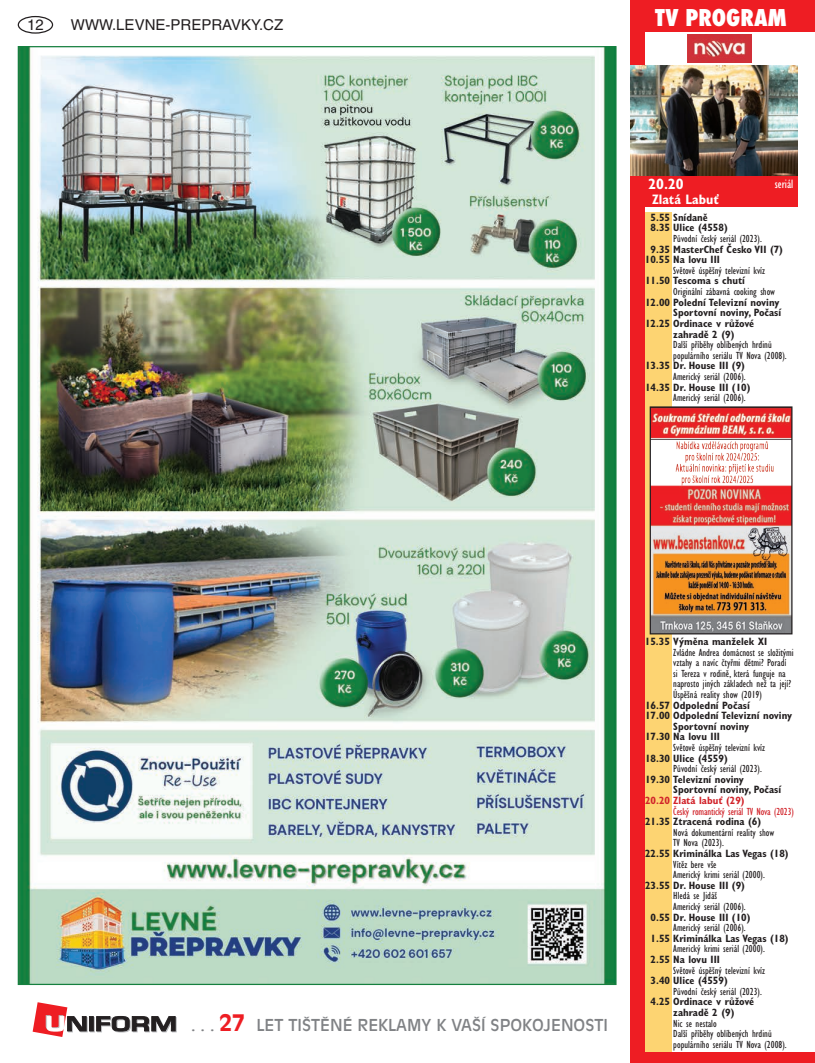
<style>
.page{position:relative;width:815px;height:1063px;background:#fff}
.page>*{position:absolute;margin:0;border:0;box-sizing:border-box;transform-origin:0 0}
.t1{font:800 condensed 22.5px "Futura";color:#fff}
.t2{font:16.25px "Antique Olive CE";color:#808285}
.t3{font:15px "Helvetica CE";color:#231f20}
.t4{font:700 condensed 15px "Gill Sans CE";color:#fff}
.t5{font:700 condensed 13.75px "Gill Sans CE";color:#fff}
.t6{font:condensed 12.5px "Gill Sans CE";color:#fff}
.t7{font:condensed 10.62px/10.6px "Gill Sans CE";color:#231f20}
.t8{font:700 condensed 10.62px/10.6px "Gill Sans CE";color:#231f20}
.t9{font:condensed 10.62px "Gill Sans CE";letter-spacing:-.01em;color:#d1232a}
.t10{font:700 condensed 10.62px "Gill Sans CE";color:#d1232a}
.s1{font-weight:700;font-size:22.5px;color:#ee1d23}
</style>
<div class="page">
<div style="left:18px;top:16px;width:35px;height:18px;border:1px solid #231f20;border-radius:50%"></div>
<svg style="left:90px;top:1017px;width:5px;height:15px"></svg>
<svg style="left:89px;top:1016px;width:5px;height:15px"></svg>
<svg style="left:96px;top:1016px;width:81px;height:16px"></svg>
<svg style="left:33px;top:1002px;width:55px;height:35px"></svg>
<img style="left:20px;top:48px;width:595px;height:935px">
<div style="left:631px;top:0;width:184px;height:32px;background:#ee1d23"></div>
<div style="left:631px;top:175px;width:166px;height:32px;background:#ee1d23"></div>
<img style="left:687px;top:34px;width:64px;height:29px">
<div style="left:631px;top:0;width:14px;height:1063px;background:#ee1d23"></div>
<div style="left:631px;top:1052px;width:184px;height:11px;background:#ee1d23"></div>
<div style="left:645px;top:213px;width:26px;height:839px;background:#fdd472"></div>
<img style="left:631px;top:66px;width:166px;height:109px">
<img style="left:652px;top:408px;width:138px;height:224px">
<div style="left:650px;top:406px;width:142px;height:228px;border:1px solid #231f20"></div>
<h3 class="t3" style="left:27px;top:16px;width:18px">12</h3>
<h3 class="t3" style="left:71px;top:16px;width:214px">WWW.LEVNE-PREPRAVKY.CZ</h3>
<h1 class="t1" style="left:655px;top:2px;width:133px">TV PROGRAM</h1>
<h3 class="t4" style="left:648px;top:175px;width:37px">20.20</h3>
<p class="t5" style="left:652px;top:191px;width:68px">Zlatá Labuť</p>
<p class="t6" style="left:775px;top:176px;width:20px">seriál</p>
<p class="t8" style="left:651px;top:212px;width:79px">5.55 Snídaně<br>8.35 Ulice (4558)</p>
<p class="t7" style="left:673px;top:233px;width:90px">Původní český seriál (2023).</p>
<p class="t8" style="left:645px;top:244px;width:140px;text-indent:6px">9.35 MasterChef Česko VII (7)<br>10.55 Na lovu III</p>
<p class="t7" style="left:673px;top:265px;width:93px">Světově úspěšný televizní kvíz</p>
<p class="t8" style="left:645px;top:276px;width:101px">11.50 Tescoma s chutí</p>
<p class="t7" style="left:673px;top:286px;width:103px">Originální zábavná cooking show</p>
<p class="t8" style="left:645px;top:297px;width:136px">12.00 Polední Televizní noviny</p>
<p class="t8" style="left:673px;top:307px;width:109px">Sportovní noviny, Počasí</p>
<p class="t8" style="left:645px;top:318px;width:111px">12.25 Ordinace v růžové</p>
<p class="t8" style="left:673px;top:329px;width:63px">zahradě 2 (9)</p>
<p class="t7" style="left:673px;top:339px;width:115px">Další příběhy oblíbených hrdinů populárního seriálu TV Nova (2008).</p>
<p class="t8" style="left:645px;top:360px;width:101px">13.35 Dr. House III (9)</p>
<p class="t7" style="left:673px;top:371px;width:74px">Americký seriál (2006).</p>
<p class="t8" style="left:645px;top:382px;width:107px">14.35 Dr. House III (10)</p>
<p class="t7" style="left:673px;top:392px;width:74px">Americký seriál (2006).</p>
<h2 class="t2" style="left:191px;top:1016px;width:418px">. . . <span class="s1">27</span> LET TIŠTĚNÉ REKLAMY K VAŠÍ SPOKOJENOSTI</h2>
<p class="t8" style="left:645px;top:636px;width:124px">15.35 Výměna manželek XI</p>
<p class="t7" style="left:673px;top:647px;width:122px">Zvládne Andrea domácnost se složitými vztahy a navíc čtyřmi dětmi? Poradí<br>si Tereza v rodině, která funguje na naprosto jiných základech než ta její?<br>Úspěšná reality show (2019)</p>
<p class="t8" style="left:645px;top:700px;width:106px">16.57 Odpolední Počasí</p>
<p class="t8" style="left:645px;top:710px;width:149px">17.00 Odpolední Televizní noviny</p>
<p class="t8" style="left:673px;top:721px;width:78px">Sportovní noviny</p>
<p class="t8" style="left:645px;top:732px;width:76px">17.30 Na lovu III</p>
<p class="t7" style="left:673px;top:742px;width:93px">Světově úspěšný televizní kvíz</p>
<p class="t8" style="left:645px;top:753px;width:84px">18.30 Ulice (4559)</p>
<p class="t7" style="left:673px;top:763px;width:90px">Původní český seriál (2023).</p>
<p class="t8" style="left:673px;top:774px;width:109px;text-indent:-28px">19.30 Televizní noviny<br>Sportovní noviny, Počasí</p>
<p class="t10" style="left:645px;top:794px;width:101px">20.20 Zlatá labuť (29)</p>
<p class="t9" style="left:673px;top:805px;width:122px">Český romantický seriál TV Nova (2023)</p>
<p class="t8" style="left:645px;top:816px;width:118px">21.35 Ztracená rodina (6)</p>
<p class="t7" style="left:673px;top:827px;width:102px">Nová dokumentární reality show<br>TV Nova (2023).</p>
<p class="t8" style="left:645px;top:848px;width:145px">22.55 Kriminálka Las Vegas (18)</p>
<p class="t7" style="left:673px;top:859px;width:93px">Vítěz bere vše<br>Americký krimi seriál (2000).</p>
<p class="t8" style="left:645px;top:880px;width:101px">23.55 Dr. House III (9)</p>
<p class="t7" style="left:673px;top:891px;width:74px">Hledá se Jidáš<br>Americký seriál (2006).</p>
<p class="t8" style="left:651px;top:912px;width:101px">0.55 Dr. House III (10)</p>
<p class="t7" style="left:673px;top:922px;width:74px">Americký seriál (2006).</p>
<p class="t8" style="left:651px;top:933px;width:140px">1.55 Kriminálka Las Vegas (18)</p>
<p class="t7" style="left:673px;top:944px;width:93px">Americký krimi seriál (2000).</p>
<p class="t8" style="left:651px;top:954px;width:71px">2.55 Na lovu III</p>
<p class="t7" style="left:673px;top:965px;width:93px">Světově úspěšný televizní kvíz</p>
<p class="t8" style="left:651px;top:975px;width:79px">3.40 Ulice (4559)</p>
<p class="t7" style="left:673px;top:986px;width:90px">Původní český seriál (2023).</p>
<p class="t8" style="left:651px;top:997px;width:105px;text-align:center">4.25 Ordinace v růžové zahradě 2 (9)</p>
<p class="t7" style="left:673px;top:1018px;width:115px">Nic se nestalo<br>Další příběhy oblíbených hrdinů populárního seriálu TV Nova (2008).</p>
</div>
